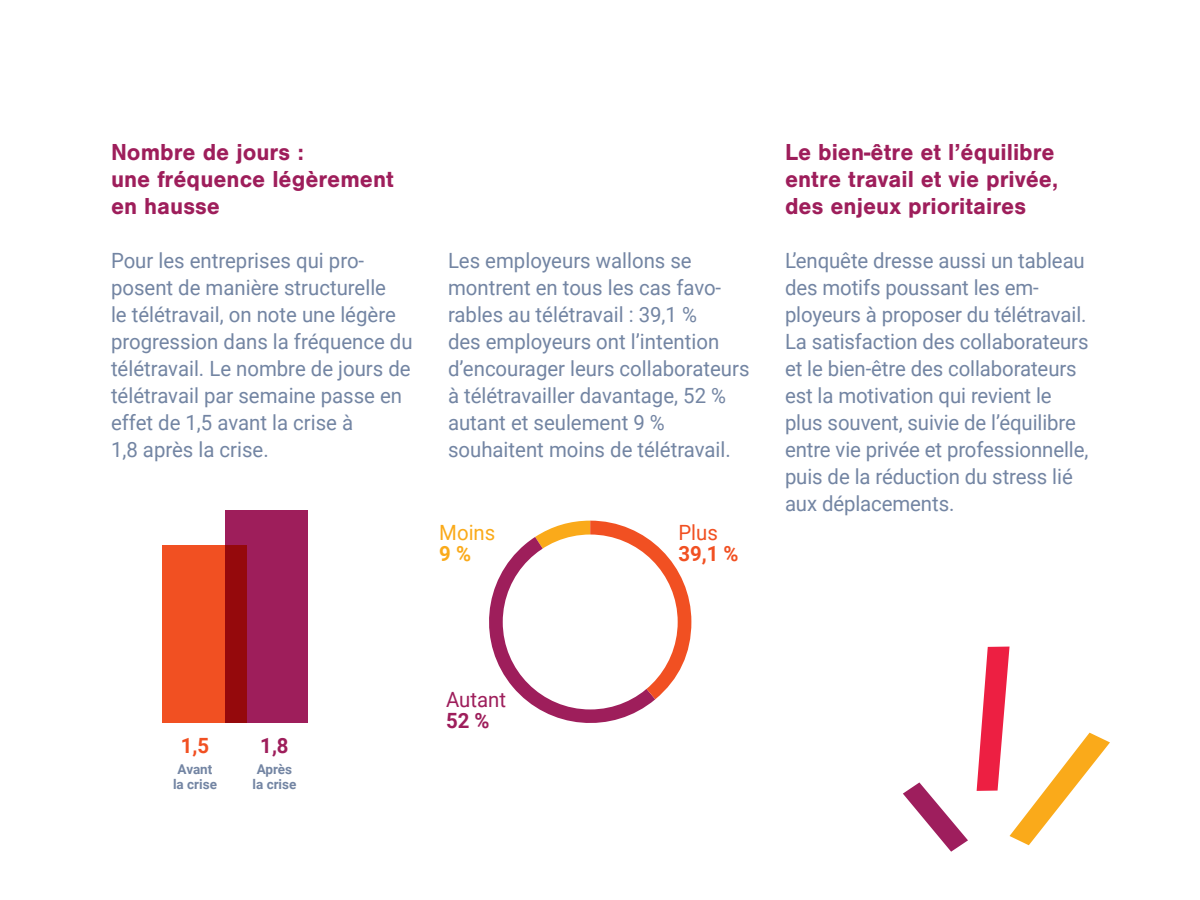
<style>
.page{position:relative;width:1200px;height:900px;background:#fff}
.page>*{position:absolute;margin:0;border:0;box-sizing:border-box;transform-origin:0 0}
.t1{font:700 24px/27px "Nimbus San";color:#9e1e5b}
.t2{font:21px/27px "Roboto";color:#7385a3}
.t3{font:700 21px "Roboto";color:#f15022}
.t4{font:700 21px "Roboto";color:#9e1e5b}
.t5{font:21px "Roboto";color:#9e1e5b}
.t6{font:21px "Roboto";color:#faaa1a}
.t7{font:21px "Roboto";color:#f15022}
.t8{font:700 21px "Roboto";color:#faaa1a}
.t9{font:700 13.5px/15px "Roboto";color:#7385a3;text-align:center}
</style>
<div class="page">
<div style="left:162px;top:546px;width:84px;height:177px;background:#f15022"></div>
<svg style="left:225px;top:510px;width:83px;height:213px;background:#9c1949"></svg>
<svg style="left:489px;top:521px;width:202px;height:202px"></svg>
<div style="left:503px;top:535px;width:175px;height:174px;background:#fff;border-radius:50%"></div>
<svg style="left:903px;top:782px;width:65px;height:70px"></svg>
<svg style="left:977px;top:647px;width:133px;height:198px"></svg>
<p class="t1" style="left:111px;top:139px;width:284px">Nombre de jours :<br>une fréquence légèrement en hausse</p>
<p class="t2" style="left:111px;top:246px;width:303px">Pour les entreprises qui pro&shy;posent de manière structurelle<br>le télétravail, on note une légère progression dans la fréquence du télétravail. Le nombre de jours de télétravail par semaine passe en effet de 1,5 avant la crise à<br>1,8 après la crise.</p>
<p class="t2" style="left:448px;top:246px;width:303px">Les employeurs wallons se montrent en tous les cas favo&shy;rables au télétravail : 39,1 %<br>des employeurs ont l’intention d’encourager leurs collaborateurs à télétravailler davantage, 52 % autant et seulement 9 % souhaitent moins de télétravail.</p>
<p class="t6" style="left:439px;top:518px;width:58px">Moins</p>
<p class="t8" style="left:439px;top:539px;width:33px">9 %</p>
<p class="t7" style="left:678px;top:518px;width:41px">Plus</p>
<p class="t3" style="left:678px;top:539px;width:62px">39,1 %</p>
<p class="t1" style="left:785px;top:139px;width:275px">Le bien-être et l’équilibre entre travail et vie privée, des enjeux prioritaires</p>
<p class="t2" style="left:785px;top:246px;width:305px">L’enquête dresse aussi un tableau des motifs poussant les em&shy;ployeurs à proposer du télétravail.<br>La satisfaction des collaborateurs et le bien-être des collaborateurs est la motivation qui revient le plus souvent, suivie de l’équilibre entre vie privée et professionnelle, puis de la réduction du stress lié aux déplacements.</p>
<p class="t3" style="left:181px;top:731px;width:30px">1,5</p>
<p class="t9" style="left:173px;top:761px;width:45px">Avant la crise</p>
<p class="t4" style="left:260px;top:731px;width:30px">1,8</p>
<p class="t9" style="left:253px;top:761px;width:45px">Après la crise</p>
<p class="t5" style="left:446px;top:685px;width:62px">Autant</p>
<p class="t4" style="left:446px;top:706px;width:45px">52 %</p>
</div>
